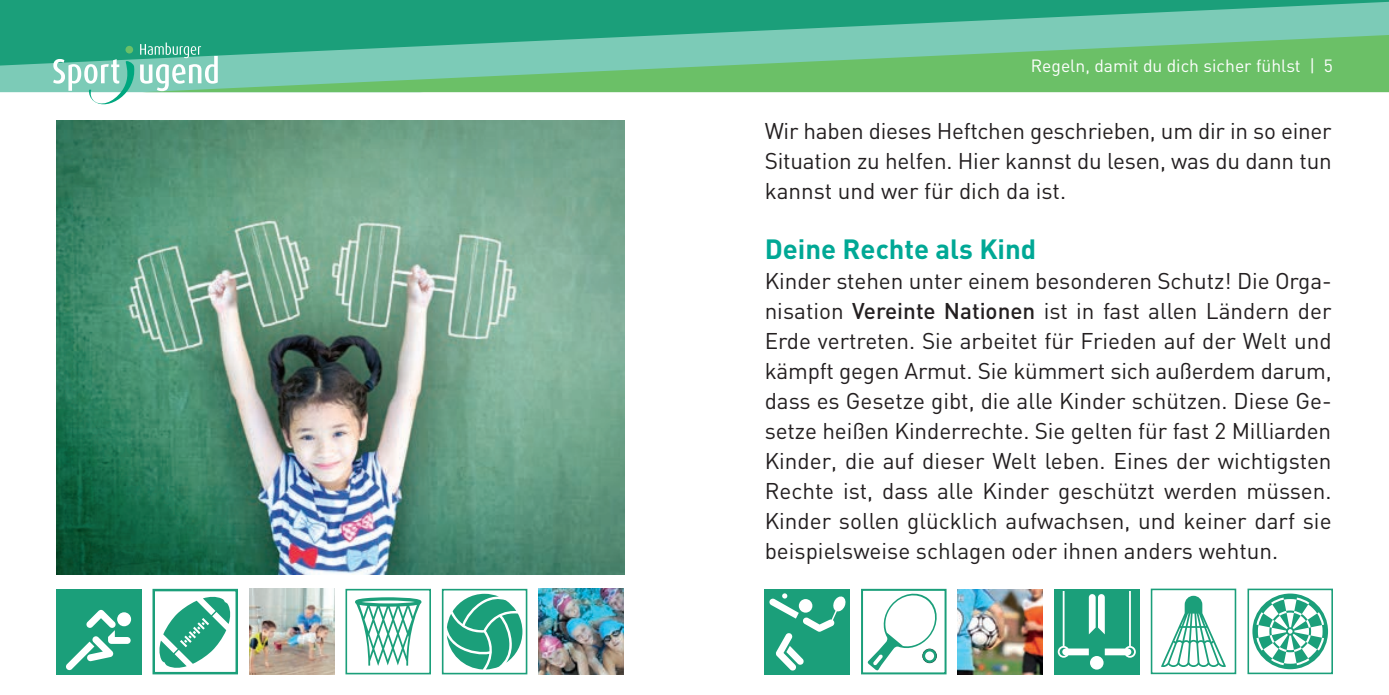
<style>
.page{position:relative;width:1389px;height:695px;background:#fff}
.page>*{position:absolute;margin:0;border:0;box-sizing:border-box;transform-origin:0 0}
.t1{font:700 27.5px "DIN";color:#00a895}
.t2{font:22.5px/30px "DIN";color:#231f20;text-align:justify}
.t3{font:17.5px "DIN";color:#fff}
.s1{font-weight:500}
</style>
<div class="page">
<svg style="left:0;top:1px;width:1389px;height:91px;background:#33aa89"></svg>
<svg style="left:142px;top:34px;width:1247px;height:58px;background:#6bc188"></svg>
<img style="left:538px;top:588px;width:86px;height:86px">
<img style="left:249px;top:588px;width:85px;height:86px">
<div style="left:153px;top:588px;width:85px;height:86px;background:#fff;border:2px solid #1b9f7a"></div>
<svg style="left:159px;top:596px;width:72px;height:72px"></svg>
<div style="left:345px;top:588px;width:86px;height:86px;background:#fff;border:2px solid #1b9f7a"></div>
<svg style="left:355px;top:597px;width:66px;height:68px"></svg>
<div style="left:442px;top:588px;width:85px;height:86px;background:#fff;border:2px solid #1b9f7a"></div>
<svg style="left:447px;top:593px;width:75px;height:76px"></svg>
<div style="left:57px;top:588px;width:85px;height:86px;background:#1b9f7a"></div>
<svg style="left:66px;top:609px;width:65px;height:61px"></svg>
<img style="left:957px;top:589px;width:85px;height:85px">
<div style="left:1151px;top:588px;width:85px;height:86px;background:#fff;border:2px solid #1b9f7a"></div>
<svg style="left:1161px;top:595px;width:65px;height:72px"></svg>
<div style="left:1054px;top:588px;width:86px;height:86px;background:#1b9f7a"></div>
<div style="left:1090px;top:656px;width:14px;height:13px;background:#fff;border-radius:50%"></div>
<svg style="left:1058px;top:591px;width:78px;height:66px"></svg>
<div style="left:861px;top:588px;width:86px;height:86px;background:#fff;border:2px solid #1b9f7a"></div>
<svg style="left:866px;top:590px;width:73px;height:81px"></svg>
<svg style="left:922px;top:648px;width:15px;height:15px"></svg>
<div style="left:924px;top:650px;width:11px;height:11px;background:#fff;border-radius:50%"></div>
<div style="left:923px;top:648px;width:14px;height:14px;border:3px solid #1b9f7a;border-radius:50%"></div>
<div style="left:765px;top:588px;width:85px;height:86px;background:#1b9f7a"></div>
<svg style="left:769px;top:593px;width:77px;height:77px"></svg>
<div style="left:1247px;top:588px;width:86px;height:86px;background:#fff;border:2px solid #1b9f7a"></div>
<svg style="left:1252px;top:593px;width:76px;height:76px"></svg>
<svg style="left:1256px;top:597px;width:68px;height:68px"></svg>
<svg style="left:53px;top:43px;width:165px;height:61px"></svg>
<img style="left:57px;top:120px;width:567px;height:454px">
<p class="t3" style="left:1031px;top:55px;width:304px">Regeln, damit du dich sicher fühlst | 5</p>
<p class="t2" style="left:765px;top:115px;width:569px">Wir haben dieses Heftchen geschrieben, um dir in so einer Situation zu helfen. Hier kannst du lesen, was du dann tun kannst und wer für dich da ist.</p>
<p class="t1" style="left:765px;top:231px;width:273px">Deine Rechte als Kind</p>
<p class="t2" style="left:765px;top:265px;width:569px">Kinder stehen unter einem besonderen Schutz! Die Orga&shy;nisation <span class="s1">Vereinte Nationen</span> ist in fast allen Ländern der Erde vertreten. Sie arbeitet für Frieden auf der Welt und kämpft gegen Armut. Sie kümmert sich außerdem darum, dass es Gesetze gibt, die alle Kinder schützen. Diese Ge&shy;setze heißen Kinderrechte. Sie gelten für fast 2 Milliarden Kinder, die auf dieser Welt leben. Eines der wichtigsten Rechte ist, dass alle Kinder geschützt werden müssen.<br>Kinder sollen glücklich aufwachsen, und keiner darf sie beispielsweise schlagen oder ihnen anders wehtun.</p>
</div>
